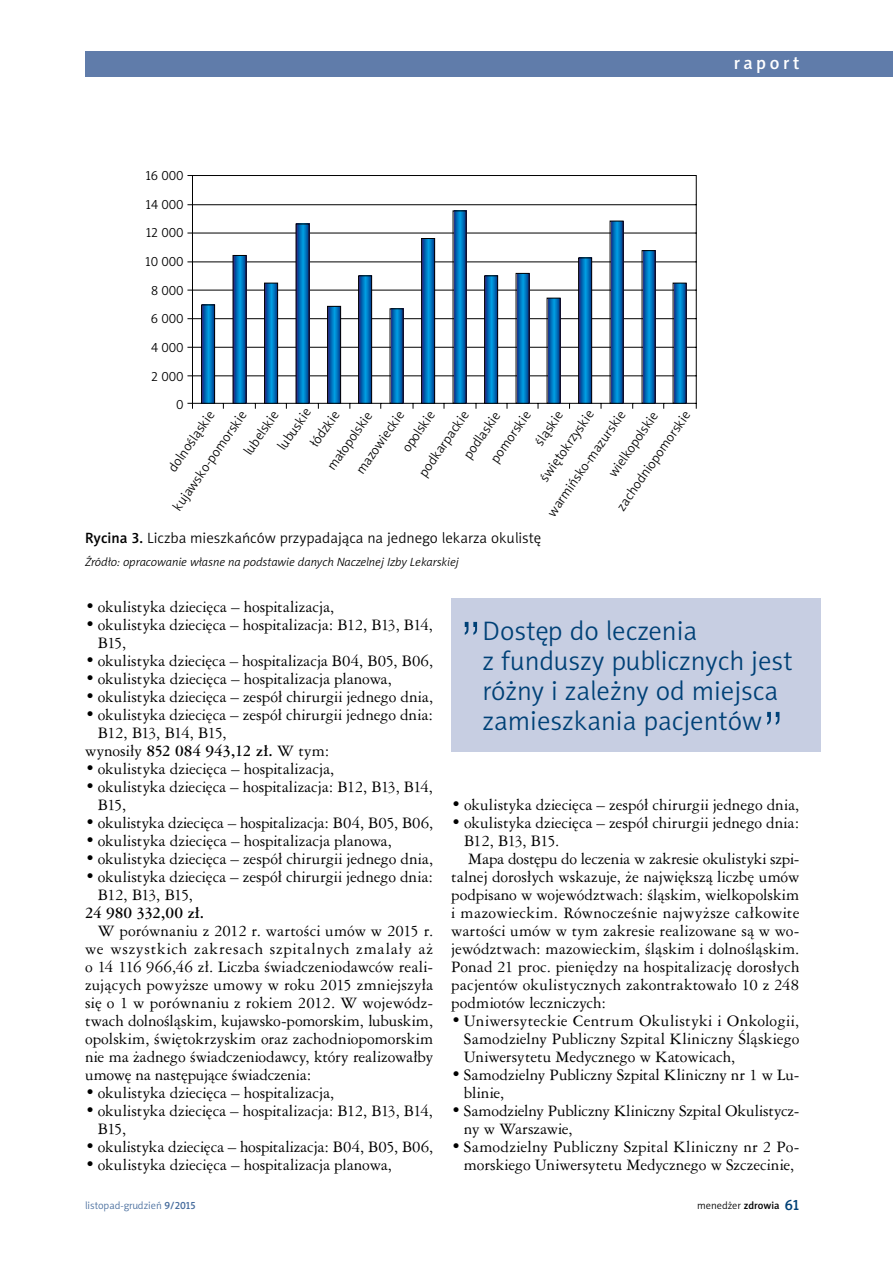
<style>
.page{position:relative;width:893px;height:1263px;background:#fff}
.page>*{position:absolute;margin:0;border:0;box-sizing:border-box;transform-origin:0 0}
.t1{font:27px/30px "Naomi Sans EFN Light";color:#004177}
.t2{font:18px "Naomi Sans EFN Medium";letter-spacing:.2em;color:#fff}
.t3{font:15px/18px "Ameri Garmnd PL";color:#000}
.t4{font:15px "Naomi Sans EFN Light";color:#000}
.t5{font:15px "Ameri Garmnd PL";letter-spacing:.025em;color:#000}
.t6{font:700 15px "Ameri Garmnd PL";letter-spacing:-.005em;color:#000}
.t7{font:15px "Ameri Garmnd PL";letter-spacing:-.075em;color:#000}
.t8{font:13.5px/28.7px "Naomi Sans EFN Light";color:#000}
.t9{font:italic 12px "Naomi Sans EFN Light";color:#000}
.t10{font:10.5px "Naomi Sans EFN Light";color:#456b9c}
.t11{font:10.5px "Naomi Sans EFN Light";color:#000}
.s1{font-family:"Naomi Sans EFN Medium"}
.s2{font-weight:400}
.s3{font-family:"Swis 721 Lt PL";font-size:52.5px}
.s4{font-family:"Naomi Sans EFN Medium";font-size:15px;color:#004177}
</style>
<div class="page">
<div style="left:85px;top:51px;width:808px;height:26px;background:#607caa"></div>
<svg style="left:187px;top:175px;width:510px;height:234px"></svg>
<svg style="left:203px;top:306px;width:10px;height:96px"></svg>
<div style="left:201px;top:304px;width:14px;height:100px;border:1px solid #000"></div>
<svg style="left:235px;top:257px;width:9px;height:145px"></svg>
<svg style="left:266px;top:285px;width:10px;height:117px"></svg>
<div style="left:264px;top:283px;width:14px;height:121px;border:1px solid #000"></div>
<svg style="left:298px;top:226px;width:9px;height:176px;background:#0079c2"></svg>
<svg style="left:329px;top:308px;width:10px;height:94px"></svg>
<div style="left:327px;top:306px;width:14px;height:98px;border:1px solid #000"></div>
<svg style="left:360px;top:277px;width:10px;height:125px"></svg>
<div style="left:358px;top:275px;width:14px;height:129px;border:1px solid #000"></div>
<svg style="left:392px;top:310px;width:9px;height:92px"></svg>
<svg style="left:423px;top:240px;width:10px;height:162px;background:#0175bf"></svg>
<div style="left:421px;top:238px;width:14px;height:166px;border:1px solid #000"></div>
<svg style="left:455px;top:212px;width:9px;height:190px;background:#0079c2"></svg>
<svg style="left:486px;top:277px;width:10px;height:125px"></svg>
<div style="left:484px;top:275px;width:14px;height:129px;border:1px solid #000"></div>
<svg style="left:518px;top:275px;width:9px;height:127px"></svg>
<svg style="left:549px;top:300px;width:9px;height:102px"></svg>
<svg style="left:580px;top:259px;width:10px;height:143px"></svg>
<div style="left:578px;top:257px;width:14px;height:147px;border:1px solid #000"></div>
<svg style="left:612px;top:223px;width:9px;height:179px;background:#0079c2"></svg>
<svg style="left:644px;top:252px;width:9px;height:150px"></svg>
<svg style="left:675px;top:285px;width:9px;height:117px"></svg>
<div style="left:451px;top:598px;width:370px;height:153px;background:#c7cee2"></div>
<p class="t8" style="left:145px;top:161px;width:40px;text-align:right">16 000<br>14 000<br>12 000<br>10 000<br>8 000<br>6 000<br>4 000<br>2 000<br>0</p>
<p class="t8" style="left:159px;top:462px;width:72px;rotate:-55deg">dolnośląskie</p>
<p class="t8" style="left:282px;top:424px;width:42px;line-height:24.9px;text-indent:-21px;rotate:-55deg">lubuskie łódzkie</p>
<p class="t8" style="left:531px;top:472px;width:85px;rotate:-55deg">świętokrzyskie</p>
<p class="t8" style="left:538px;top:507px;width:127px;rotate:-55deg">warmińsko-mazurskie</p>
<p class="t8" style="left:434px;top:435px;width:56px;line-height:26.1px;text-indent:-40px;rotate:-55deg">podkarpackie podlaskie</p>
<p class="t8" style="left:347px;top:464px;width:75px;rotate:-55deg">mazowieckie</p>
<p class="t8" style="left:393px;top:442px;width:48px;rotate:-55deg">opolskie</p>
<p class="t8" style="left:164px;top:501px;width:120px;rotate:-55deg">kujawsko-pomorskie</p>
<p class="t8" style="left:235px;top:445px;width:52px;rotate:-55deg">lubelskie</p>
<p class="t8" style="left:505px;top:421px;width:40px;line-height:26.4px;text-indent:-40px;rotate:-55deg">pomorskie śląskie</p>
<p class="t8" style="left:608px;top:501px;width:120px;rotate:-55deg">zachodniopomorskie</p>
<p class="t8" style="left:318px;top:460px;width:70px;rotate:-55deg">małopolskie</p>
<p class="t8" style="left:600px;top:467px;width:78px;rotate:-55deg">wielkopolskie</p>
<p class="t2" style="left:734px;top:52px;width:67px">raport</p>
<p class="t4" style="left:85px;top:529px;width:458px"><span class="s1">Rycina 3.</span> Liczba mieszkańców przypadająca na jednego lekarza okulistę</p>
<p class="t9" style="left:85px;top:555px;width:375px">Źródło: opracowanie własne na podstawie danych Naczelnej Izby Lekarskiej</p>
<p class="t3" style="left:85px;top:597px;width:251px">• okulistyka dziecięca – hospitalizacja,</p>
<p class="t3" style="left:98px;top:615px;width:337px;text-indent:-13px">• okulistyka dziecięca – hospitalizacja: B12, B13, B14,<br>B15,</p>
<p class="t3" style="left:85px;top:651px;width:350px">• okulistyka dziecięca – hospitalizacja B04, B05, B06,</p>
<p class="t3" style="left:85px;top:669px;width:308px">• okulistyka dziecięca – hospitalizacja planowa,</p>
<p class="t3" style="left:85px;top:687px;width:350px">• okulistyka dziecięca – zespół chirurgii jednego dnia,</p>
<p class="t3" style="left:85px;top:705px;width:350px">• okulistyka dziecięca – zespół chirurgii jednego dnia:</p>
<p class="t7" style="left:98px;top:723px;width:130px">B12, B13, B14, B15,</p>
<p class="t6" style="left:85px;top:740px;width:246px"><span class="s2">wynosiły</span> 852 084 943,12 zł. <span class="s2">W tym:</span></p>
<p class="t3" style="left:85px;top:759px;width:251px">• okulistyka dziecięca – hospitalizacja,</p>
<p class="t3" style="left:98px;top:777px;width:337px;text-indent:-13px">• okulistyka dziecięca – hospitalizacja: B12, B13, B14,<br>B15,</p>
<p class="t3" style="left:85px;top:813px;width:350px">• okulistyka dziecięca – hospitalizacja: B04, B05, B06,</p>
<p class="t3" style="left:85px;top:831px;width:308px">• okulistyka dziecięca – hospitalizacja planowa,</p>
<p class="t3" style="left:85px;top:849px;width:350px">• okulistyka dziecięca – zespół chirurgii jednego dnia,</p>
<p class="t3" style="left:98px;top:867px;width:337px;text-indent:-13px">• okulistyka dziecięca – zespół chirurgii jednego dnia:<br>B12, B13, B15,</p>
<p class="t6" style="left:85px;top:902px;width:121px">24 980 332,00 zł.</p>
<p class="t3" style="left:85px;top:921px;width:350px;text-align:justify;text-indent:13px">W porównaniu z 2012 r. wartości umów w 2015 r. we wszystkich zakresach szpitalnych zmalały aż o 14 116 966,46 zł. Liczba świadczeniodawców reali&shy;zujących powyższe umowy w roku 2015 zmniejszyła się o 1 w porównaniu z rokiem 2012. W wojewódz&shy;twach dolnośląskim, kujawsko-pomorskim, lubuskim, opolskim, świętokrzyskim oraz zachodniopomorskim nie ma żadnego świadczeniodawcy, który realizowałby umowę na następujące świadczenia:</p>
<p class="t3" style="left:85px;top:1083px;width:251px">• okulistyka dziecięca – hospitalizacja,</p>
<p class="t3" style="left:98px;top:1101px;width:337px;text-indent:-13px">• okulistyka dziecięca – hospitalizacja: B12, B13, B14,<br>B15,</p>
<p class="t3" style="left:85px;top:1137px;width:350px">• okulistyka dziecięca – hospitalizacja: B04, B05, B06,</p>
<p class="t3" style="left:85px;top:1155px;width:308px">• okulistyka dziecięca – hospitalizacja planowa,</p>
<h1 class="t1" style="left:483px;top:616px;width:311px;text-indent:-23px"><span class="s3">”</span>Dostęp do leczenia<br>z funduszy publicznych jest różny i zależny od miejsca zamieszkania pacjentów<span class="s3">”</span></h1>
<p class="t3" style="left:451px;top:795px;width:350px">• okulistyka dziecięca – zespół chirurgii jednego dnia,</p>
<p class="t3" style="left:451px;top:813px;width:350px">• okulistyka dziecięca – zespół chirurgii jednego dnia:</p>
<p class="t7" style="left:464px;top:831px;width:97px">B12, B13, B15.</p>
<p class="t3" style="left:468px;top:849px;width:333px">Mapa dostępu do leczenia w zakresie okulistyki szpi-</p>
<p class="t3" style="left:451px;top:867px;width:350px">talnej dorosłych wskazuje, że największą liczbę umów</p>
<p class="t3" style="left:451px;top:885px;width:350px">podpisano w województwach: śląskim, wielkopolskim</p>
<p class="t5" style="left:451px;top:903px;width:350px">i mazowieckim. Równocześnie najwyższe całkowite</p>
<p class="t3" style="left:451px;top:921px;width:350px">wartości umów w tym zakresie realizowane są w wo-</p>
<p class="t3" style="left:451px;top:939px;width:350px">jewództwach: mazowieckim, śląskim i dolnośląskim.</p>
<p class="t3" style="left:451px;top:957px;width:350px">Ponad 21 proc. pieniędzy na hospitalizację dorosłych</p>
<p class="t3" style="left:451px;top:975px;width:350px">pacjentów okulistycznych zakontraktowało 10 z 248</p>
<p class="t3" style="left:451px;top:993px;width:156px">podmiotów leczniczych:</p>
<p class="t3" style="left:464px;top:1011px;width:337px;text-align:justify;text-indent:-13px">• Uniwersyteckie Centrum Okulistyki i Onkologii, Samodzielny Publiczny Szpital Kliniczny Śląskiego Uniwersytetu Medycznego w Katowicach,</p>
<p class="t3" style="left:464px;top:1065px;width:337px;text-indent:-13px">• Samodzielny Publiczny Szpital Kliniczny nr 1 w Lu&shy;blinie,</p>
<p class="t3" style="left:464px;top:1101px;width:337px;text-indent:-13px">• Samodzielny Publiczny Kliniczny Szpital Okulistycz&shy;ny w Warszawie,</p>
<p class="t3" style="left:451px;top:1137px;width:350px;text-align:center">• Samodzielny Publiczny Szpital Kliniczny nr 2 Po&shy;morskiego Uniwersytetu Medycznego w Szczecinie,</p>
<p class="t10" style="left:85px;top:1199px;width:112px">listopad-grudzień <span class="s1">9/2015</span></p>
<p class="t11" style="left:697px;top:1199px;width:104px">menedżer <span class="s1">zdrowia</span> <span class="s4">61</span></p>
</div>
